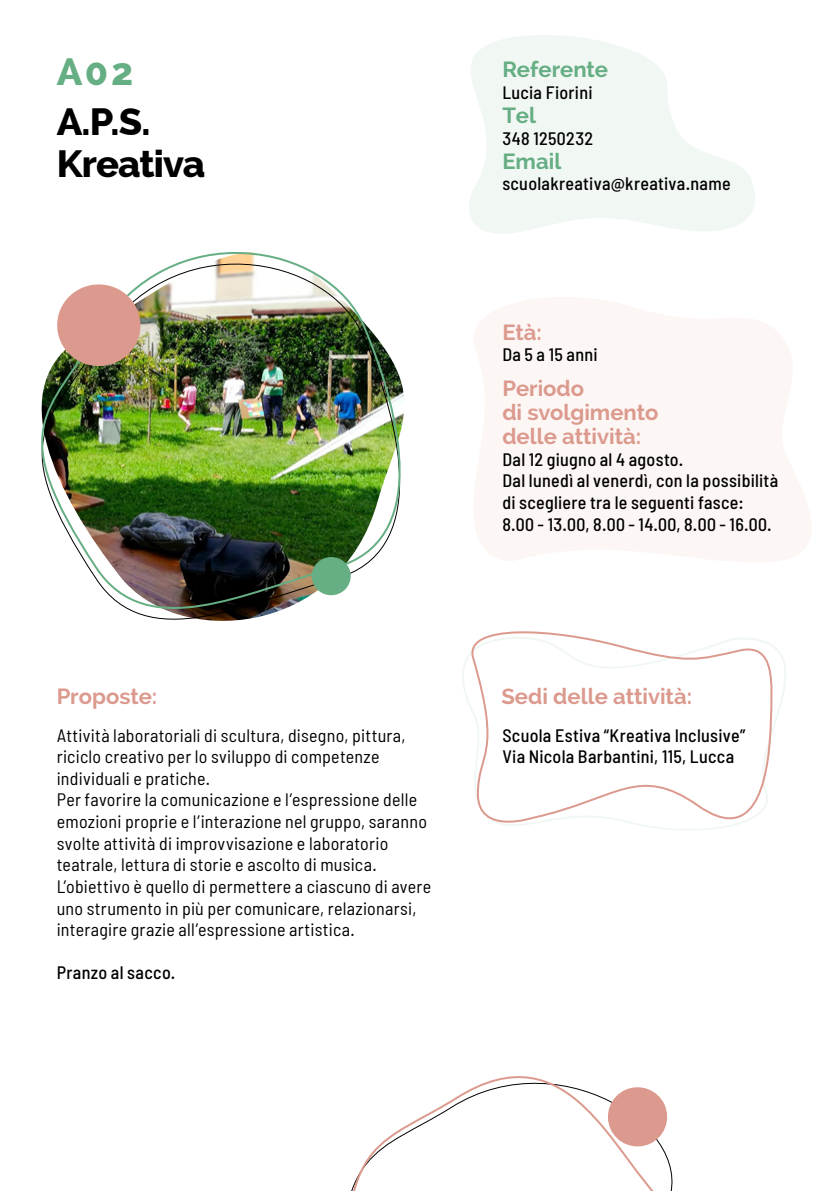
<style>
.page{position:relative;width:840px;height:1191px;background:#fff}
.page>*{position:absolute;margin:0;border:0;box-sizing:border-box;transform-origin:0 0}
.t1{font:800 38px/42px "Raleway";letter-spacing:-.02em;color:#000}
.t2{font:800 38px "Raleway";color:#66ae84}
.t3{font:700 22px/24px "Raleway";color:#dc9a8e}
.t4{font:700 22px "Raleway";color:#66ae84}
.t5{font:semi-condensed 18px/21.6px "Barlow";letter-spacing:.015em;color:#000}
.t6{font:500 semi-condensed 18px/21.6px "Barlow";letter-spacing:.015em;color:#000}
</style>
<div class="page">
<svg style="left:351px;top:1076px;width:322px;height:115px"></svg>
<svg style="left:469px;top:35px;width:286px;height:199px;fill:#f1f7f3"></svg>
<svg style="left:474px;top:297px;width:337px;height:265px;fill:#fcf6f4"></svg>
<img style="left:41px;top:252px;width:363px;height:369px">
<div style="left:57px;top:284px;width:83px;height:82px;background:#dc9a8e;border-radius:50%"></div>
<div style="left:311px;top:557px;width:39px;height:38px;background:#66ae84;border-radius:50%"></div>
<svg style="left:462px;top:631px;width:315px;height:200px"></svg>
<svg style="left:603px;top:1083px;width:68px;height:67px"></svg>
<h1 class="t2" style="left:57px;top:50px;width:78px">A02</h1>
<h1 class="t1" style="left:57px;top:100px;width:150px">A.P.S.<br>Kreativa</h1>
<p class="t3" style="left:57px;top:684px;width:102px">Proposte:</p>
<p class="t5" style="left:57px;top:724px;width:376px">Attività laboratoriali di scultura, disegno, pittura, riciclo creativo per lo sviluppo di competenze individuali e pratiche.<br>Per favorire la comunicazione e l’espressione delle emozioni proprie e l’interazione nel gruppo, saranno svolte attività di improvvisazione e laboratorio teatrale, lettura di storie e ascolto di musica.<br>L’obiettivo è quello di permettere a ciascuno di avere uno strumento in più per comunicare, relazionarsi, interagire grazie all’espressione artistica.</p>
<p class="t6" style="left:57px;top:961px;width:120px">Pranzo al sacco.</p>
<p class="t4" style="left:502px;top:57px;width:107px">Referente</p>
<p class="t6" style="left:502px;top:81px;width:92px">Lucia Fiorini</p>
<p class="t4" style="left:502px;top:103px;width:35px">Tel</p>
<p class="t6" style="left:502px;top:127px;width:92px">348 1250232</p>
<p class="t4" style="left:502px;top:148px;width:60px">Email</p>
<p class="t6" style="left:502px;top:172px;width:230px">scuolakreativa@kreativa.name</p>
<p class="t3" style="left:502px;top:320px;width:41px">Età:</p>
<p class="t6" style="left:502px;top:343px;width:97px">Da 5 a 15 anni</p>
<p class="t3" style="left:502px;top:376px;width:157px">Periodo<br>di svolgimento delle attività:</p>
<p class="t6" style="left:502px;top:448px;width:277px">Dal 12 giugno al 4 agosto.<br>Dal lunedì al venerdì, con la possibilità di scegliere tra le seguenti fasce:<br>8.00 - 13.00, 8.00 - 14.00, 8.00 - 16.00.</p>
<p class="t3" style="left:501px;top:684px;width:192px">Sedi delle attività:</p>
<p class="t6" style="left:502px;top:724px;width:244px">Scuola Estiva “Kreativa Inclusive”<br>Via Nicola Barbantini, 115, Lucca</p>
</div>
